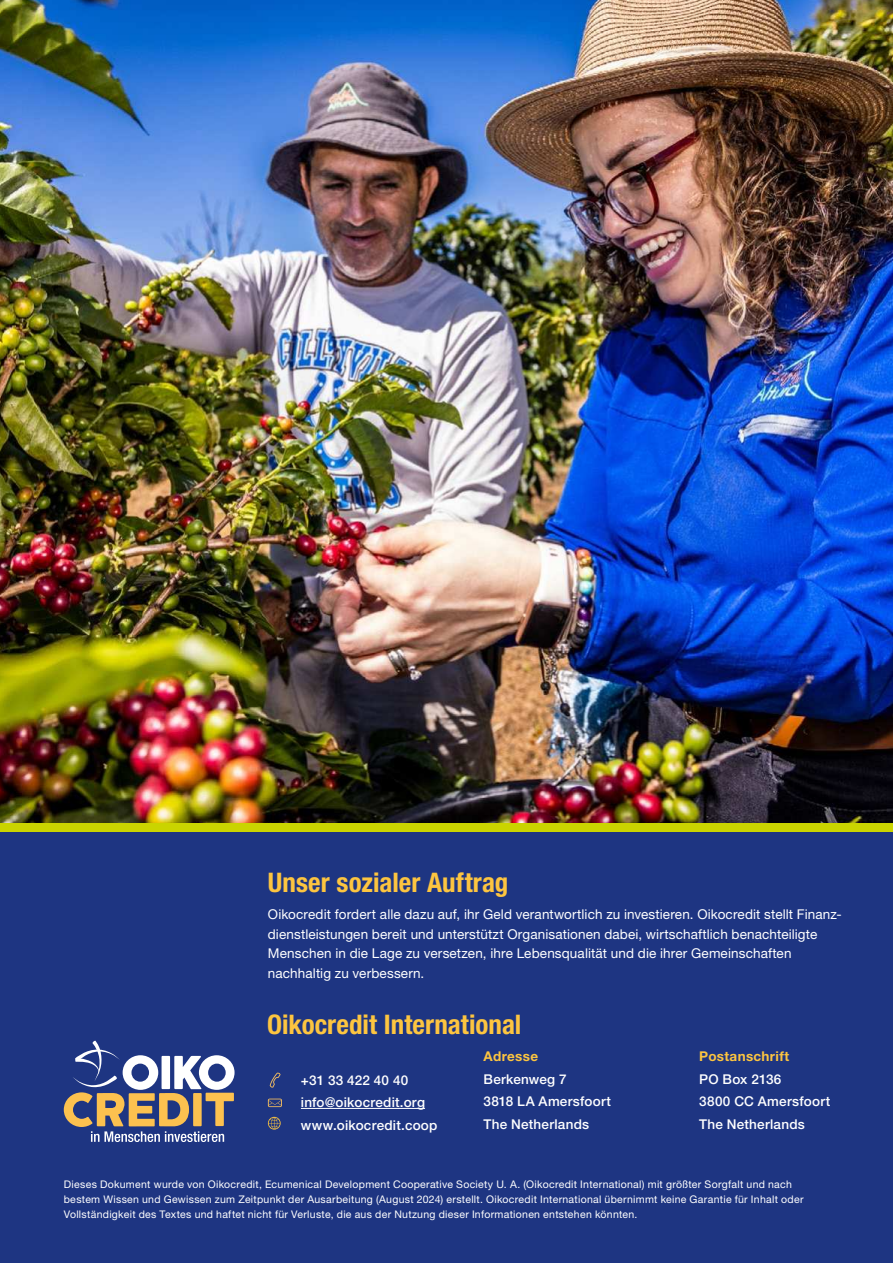
<style>
.page{position:relative;width:893px;height:1263px;background:#fff}
.page>*{position:absolute;margin:0;border:0;box-sizing:border-box;transform-origin:0 0}
.t1{font:700 condensed 27px "Helvetica Neue LT Std";letter-spacing:.005em;color:#fdc540}
.t2{font:13.5px/19.5px "Helvetica Neue LT Std";letter-spacing:.01em;color:#fff}
.t3{font:500 13.5px/22.5px "Helvetica Neue LT Std";letter-spacing:.015em;color:#fff}
.t4{font:700 13.5px "Helvetica Neue LT Std";letter-spacing:.025em;color:#fdc540}
.t5{font:10.5px/15px "Helvetica Neue LT Std";letter-spacing:.03em;color:#fff}
</style>
<div class="page">
<div style="left:0;top:828px;width:893px;height:435px;background:#1e3582"></div>
<img style="left:0;top:0;width:893px;height:823px">
<div style="left:0;top:823px;width:893px;height:9px;background:#cad400"></div>
<hr style="left:301px;top:1108px;width:124px;height:1px;background:#fff">
<svg style="left:270px;top:1073px;width:11px;height:14px"></svg>
<svg style="left:268px;top:1098px;width:14px;height:9px"></svg>
<svg style="left:268px;top:1117px;width:13px;height:12px"></svg>
<svg style="left:64px;top:1041px;width:171px;height:101px"></svg>
<h1 class="t1" style="left:268px;top:868px;width:242px">Unser sozialer Auftrag</h1>
<p class="t2" style="left:268px;top:905px;width:575px">Oikocredit fordert alle dazu auf, ihr Geld verantwortlich zu investieren. Oikocredit stellt Finanz&shy;dienstleistungen bereit und unterstützt Organisationen dabei, wirtschaftlich benachteiligte Menschen in die Lage zu versetzen, ihre Lebensqualität und die ihrer Gemeinschaften nachhaltig zu verbessern.</p>
<h1 class="t1" style="left:267px;top:1010px;width:256px">Oikocredit International</h1>
<p class="t3" style="left:301px;top:1070px;width:138px">+31 33 422 40 40 info@oikocredit.org www.oikocredit.coop</p>
<p class="t4" style="left:484px;top:1049px;width:56px">Adresse</p>
<p class="t3" style="left:484px;top:1069px;width:129px">Berkenweg 7<br>3818 LA Amersfoort<br>The Netherlands</p>
<p class="t4" style="left:699px;top:1049px;width:91px">Postanschrift</p>
<p class="t3" style="left:699px;top:1069px;width:133px">PO Box 2136<br>3800 CC Amersfoort<br>The Netherlands</p>
<p class="t5" style="left:64px;top:1177px;width:741px">Dieses Dokument wurde von Oikocredit, Ecumenical Development Cooperative Society U. A. (Oikocredit International) mit größter Sorgfalt und nach bestem Wissen und Gewissen zum Zeitpunkt der Ausarbeitung (August 2024) erstellt. Oikocredit International übernimmt keine Garantie für Inhalt oder<br>Vollständigkeit des Textes und haftet nicht für Verluste, die aus der Nutzung dieser Informationen entstehen könnten.</p>
</div>
